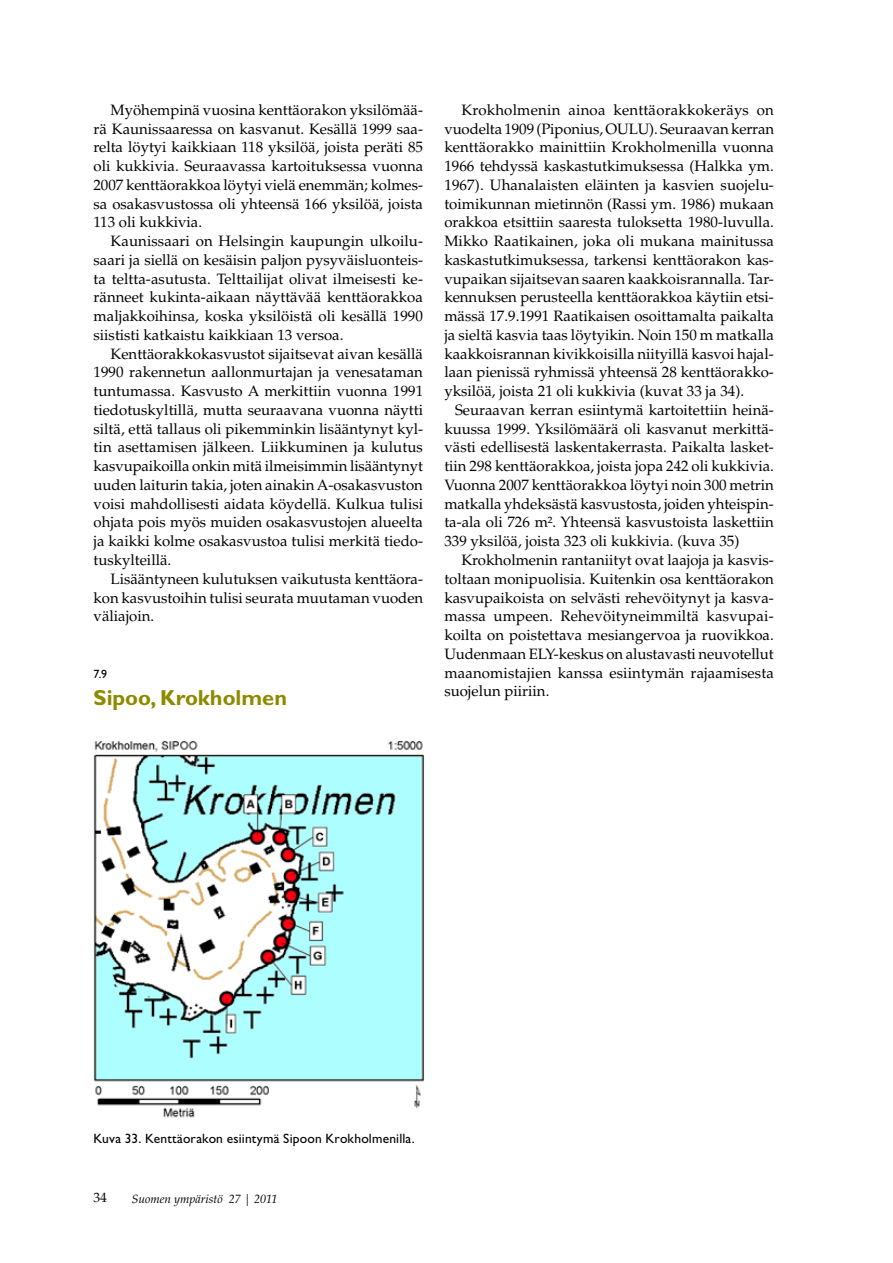
<style>
.page{position:relative;width:893px;height:1263px;background:#fff}
.page>*{position:absolute;margin:0;border:0;box-sizing:border-box;transform-origin:0 0}
._2__otsikkotaso{font:700 21.75px "Gill Sans Std";color:#8d8a00}
.Leipä_sis{font:15px/18.8px "Palatino LT Std";color:#000;text-align:justify}
.Kuvateksti___luette{font:15px/18.8px "Palatino LT Std";color:#000;text-align:justify}
.Kuvateksti___luette-2{font:13.5px "Gill Sans Std";letter-spacing:.015em;color:#000}
.t1{font:13.5px "Palatino LT Std";color:#000}
.t2{font:italic 12px "Palatino LT Std";color:#000}
._2__otsikkotaso-2{font:12px "Gill Sans Std";color:#000}
</style>
<div class="page">
<img style="left:93px;top:740px;width:331px;height:378px">
<p class="Leipä_sis" style="left:94px;top:101px;width:331px;text-indent:17px">Myöhempinä vuosina kenttäorakon yksilömää&shy;rä Kaunissaaressa on kasvanut. Kesällä 1999 saa&shy;relta löytyi kaikkiaan 118 yksilöä, joista peräti 85 oli kukkivia. Seuraavassa kartoituksessa vuonna 2007 kenttäorakkoa löytyi vielä enemmän; kolmes&shy;sa osakasvustossa oli yhteensä 166 yksilöä, joista 113 oli kukkivia.</p>
<p class="Leipä_sis" style="left:94px;top:232px;width:331px;text-indent:17px">Kaunissaari on Helsingin kaupungin ulkoilu&shy;saari ja siellä on kesäisin paljon pysyväisluonteis&shy;ta teltta-asutusta. Telttailijat olivat ilmeisesti ke&shy;ränneet kukinta-aikaan näyttävää kenttäorakkoa maljakkoihinsa, koska yksilöistä oli kesällä 1990 siististi katkaistu kaikkiaan 13 versoa.</p>
<p class="Leipä_sis" style="left:94px;top:344px;width:331px;text-indent:17px">Kenttäorakkokasvustot sijaitsevat aivan kesällä 1990 rakennetun aallonmurtajan ja venesataman tuntumassa. Kasvusto A merkittiin vuonna 1991 tiedotuskyltillä, mutta seuraavana vuonna näytti siltä, että tallaus oli pikemminkin lisääntynyt kyl&shy;tin asettamisen jälkeen. Liikkuminen ja kulutus kasvupaikoilla onkin mitä ilmeisimmin lisääntynyt uuden laiturin takia, joten ainakin A-osakasvuston voisi mahdollisesti aidata köydellä. Kulkua tulisi ohjata pois myös muiden osakasvustojen alueelta ja kaikki kolme osakasvustoa tulisi merkitä tiedo&shy;tuskylteillä.</p>
<p class="Leipä_sis" style="left:94px;top:569px;width:331px;text-indent:17px">Lisääntyneen kulutuksen vaikutusta kenttäora&shy;kon kasvustoihin tulisi seurata muutaman vuoden väliajoin.</p>
<p class="_2__otsikkotaso-2" style="left:94px;top:666px;width:15px">7.9</p>
<p class="_2__otsikkotaso" style="left:94px;top:684px;width:195px">Sipoo, Krokholmen</p>
<p class="Leipä_sis" style="left:444px;top:101px;width:331px;text-indent:17px">Krokholmenin ainoa kenttäorakkokeräys on vuodelta 1909 (Piponius, OULU). Seuraavan kerran kenttäorakko mainittiin Krokholmenilla vuonna 1966 tehdyssä kaskastutkimuksessa (Halkka ym.<br>1967). Uhanalaisten eläinten ja kasvien suojelu&shy;toimikunnan mietinnön (Rassi ym. 1986) mukaan orakkoa etsittiin saaresta tuloksetta 1980-luvulla.<br>Mikko Raatikainen, joka oli mukana mainitussa kaskastutkimuksessa, tarkensi kenttäorakon kas&shy;vupaikan sijaitsevan saaren kaakkoisrannalla. Tar&shy;kennuksen perusteella kenttäorakkoa käytiin etsi&shy;mässä 17.9.1991 Raatikaisen osoittamalta paikalta ja sieltä kasvia taas löytyikin. Noin 150 m matkalla kaakkoisrannan kivikkoisilla niityillä kasvoi hajal&shy;laan pienissä ryhmissä yhteensä 28 kenttäorakko&shy;yksilöä, joista 21 oli kukkivia (kuvat 33 ja 34).</p>
<p class="Kuvateksti___luette" style="left:444px;top:401px;width:331px;text-indent:11px">Seuraavan kerran esiintymä kartoitettiin heinä&shy;kuussa 1999. Yksilömäärä oli kasvanut merkittä&shy;västi edellisestä laskentakerrasta. Paikalta lasket&shy;tiin 298 kenttäorakkoa, joista jopa 242 oli kukkivia.<br>Vuonna 2007 kenttäorakkoa löytyi noin 300 metrin matkalla yhdeksästä kasvustosta, joiden yhteispin&shy;ta-ala oli 726 m². Yhteensä kasvustoista laskettiin 339 yksilöä, joista 323 oli kukkivia. (kuva 35)</p>
<p class="Leipä_sis" style="left:444px;top:551px;width:331px;text-indent:17px">Krokholmenin rantaniityt ovat laajoja ja kasvis&shy;toltaan monipuolisia. Kuitenkin osa kenttäorakon kasvupaikoista on selvästi rehevöitynyt ja kasva&shy;massa umpeen. Rehevöityneimmiltä kasvupai&shy;koilta on poistettava mesiangervoa ja ruovikkoa.<br>Uudenmaan ELY-keskus on alustavasti neuvotellut maanomistajien kanssa esiintymän rajaamisesta suojelun piiriin.</p>
<p class="Kuvateksti___luette-2" style="left:94px;top:1131px;width:323px">Kuva 33. Kenttäorakon esiintymä Sipoon Krokholmenilla.</p>
<p class="t1" style="left:94px;top:1190px;width:15px">34</p>
<p class="t2" style="left:132px;top:1192px;width:147px">Suomen ympäristö 27 | 2011</p>
</div>
